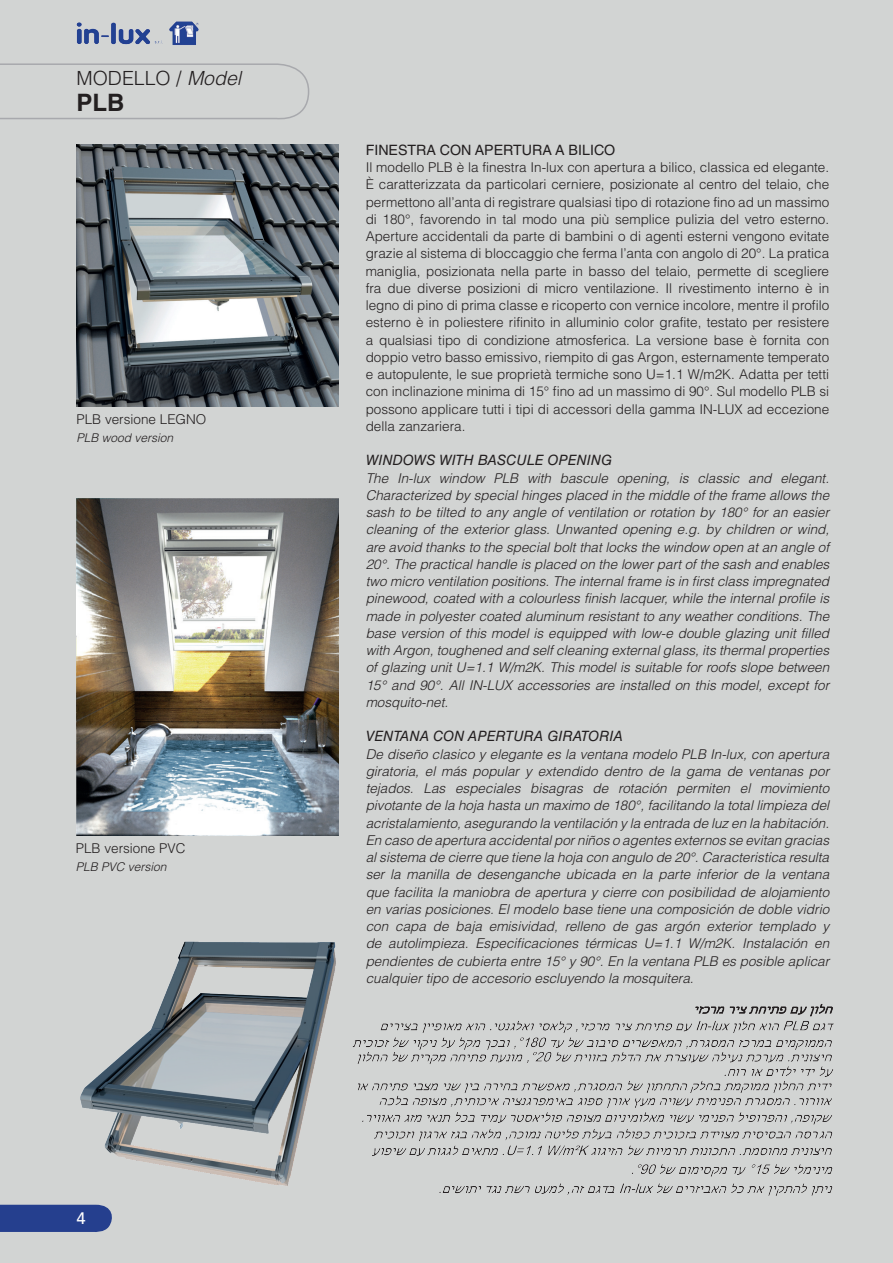
<style>
.page{position:relative;width:893px;height:1263px;background:#d2d4d3}
.page>*{position:absolute;margin:0;border:0;box-sizing:border-box;transform-origin:0 0}
.t1{font:700 24px "Helvetica LT Std";color:#231f20}
.t2{font:300 19.5px "Helvetica LT Std";color:#231f20}
.t3{font:500 16.5px "Avenir LT Std";color:#fff}
.t4{font:italic 14.25px "Helvetica LT Std";color:#231f20}
.t5{font:14.25px "Helvetica LT Std";color:#231f20}
.t6{font:italic 300 13.5px/17.2px "Helvetica LT Std";color:#231f20;text-align:justify}
.t7{font:300 13.5px/17.2px "Helvetica LT Std";color:#231f20;text-align:justify}
.t8{font:italic 300 12px "Helvetica LT Std";color:#231f20}
.s1{font-style:italic}
</style>
<div class="page">
<div style="left:0;top:1205px;width:112px;height:27px;background:#253f8e"></div>
<img style="left:76px;top:21px;width:123px;height:24px">
<img style="left:77px;top:145px;width:261px;height:261px">
<img style="left:77px;top:498px;width:261px;height:337px">
<img style="left:80px;top:941px;width:256px;height:245px">
<svg style="left:0;top:63px;width:310px;height:57px"></svg>
<img style="left:352px;top:1004px;width:482px;height:192px">
<h2 class="t2" style="left:77px;top:66px;width:166px">MODELLO / <span class="s1">Model</span></h2>
<h1 class="t1" style="left:77px;top:88px;width:50px">PLB</h1>
<p class="t7" style="left:77px;top:411px;width:131px">PLB versione LEGNO</p>
<p class="t8" style="left:77px;top:430px;width:98px">PLB wood version</p>
<p class="t7" style="left:76px;top:840px;width:111px">PLB versione PVC</p>
<p class="t8" style="left:76px;top:859px;width:92px">PLB PVC version</p>
<p class="t3" style="left:77px;top:1209px;width:11px">4</p>
<p class="t5" style="left:366px;top:142px;width:251px">FINESTRA CON APERTURA A BILICO</p>
<p class="t7" style="left:366px;top:159px;width:465px">Il modello PLB è la finestra In-lux con apertura a bilico, classica ed elegante.<br>È caratterizzata da particolari cerniere, posizionate al centro del telaio, che permettono all’anta di registrare qualsiasi tipo di rotazione fino ad un massimo di 180°, favorendo in tal modo una più semplice pulizia del vetro esterno.<br>Aperture accidentali da parte di bambini o di agenti esterni vengono evitate grazie al sistema di bloccaggio che ferma l’anta con angolo di 20°. La pratica maniglia, posizionata nella parte in basso del telaio, permette di scegliere fra due diverse posizioni di micro ventilazione. Il rivestimento interno è in legno di pino di prima classe e ricoperto con vernice incolore, mentre il profilo esterno è in poliestere rifinito in alluminio color grafite, testato per resistere a qualsiasi tipo di condizione atmosferica. La versione base è fornita con doppio vetro basso emissivo, riempito di gas Argon, esternamente temperato e autopulente, le sue proprietà termiche sono U=1.1 W/m2K. Adatta per tetti con inclinazione minima di 15° fino ad un massimo di 90°. Sul modello PLB si possono applicare tutti i tipi di accessori della gamma IN-LUX ad eccezione della zanzariera.</p>
<p class="t4" style="left:366px;top:452px;width:248px">WINDOWS WITH BASCULE OPENING</p>
<p class="t6" style="left:366px;top:469px;width:465px">The In-lux window PLB with bascule opening, is classic and elegant.<br>Characterized by special hinges placed in the middle of the frame allows the sash to be tilted to any angle of ventilation or rotation by 180° for an easier cleaning of the exterior glass. Unwanted opening e.g. by children or wind, are avoid thanks to the special bolt that locks the window open at an angle of 20°. The practical handle is placed on the lower part of the sash and enables two micro ventilation positions. The internal frame is in first class impregnated pinewood, coated with a colourless finish lacquer, while the internal profile is made in polyester coated aluminum resistant to any weather conditions. The base version of this model is equipped with low-e double glazing unit filled with Argon, toughened and self cleaning external glass, its thermal properties of glazing unit U=1.1 W/m2K. This model is suitable for roofs slope between 15° and 90°. All IN-LUX accessories are installed on this model, except for mosquito-net.</p>
<p class="t4" style="left:366px;top:728px;width:259px">VENTANA CON APERTURA GIRATORIA</p>
<p class="t6" style="left:366px;top:745px;width:465px">De diseño clasico y elegante es la ventana modelo PLB In-lux, con apertura giratoria, el más popular y extendido dentro de la gama de ventanas por tejados. Las especiales bisagras de rotación permiten el movimiento pivotante de la hoja hasta un maximo de 180°, facilitando la total limpieza del acristalamiento, asegurando la ventilación y la entrada de luz en la habitación.<br>En caso de apertura accidental por niños o agentes externos se evitan gracias al sistema de cierre que tiene la hoja con angulo de 20°. Caracteristica resulta ser la manilla de desenganche ubicada en la parte inferior de la ventana que facilita la maniobra de apertura y cierre con posibilidad de alojamiento en varias posiciones. El modelo base tiene una composición de doble vidrio con capa de baja emisividad, relleno de gas argón exterior templado y de autolimpieza. Especificaciones térmicas U=1.1 W/m2K. Instalación en pendientes de cubierta entre 15° y 90°. En la ventana PLB es posible aplicar cualquier tipo de accesorio escluyendo la mosquitera.</p>
</div>
